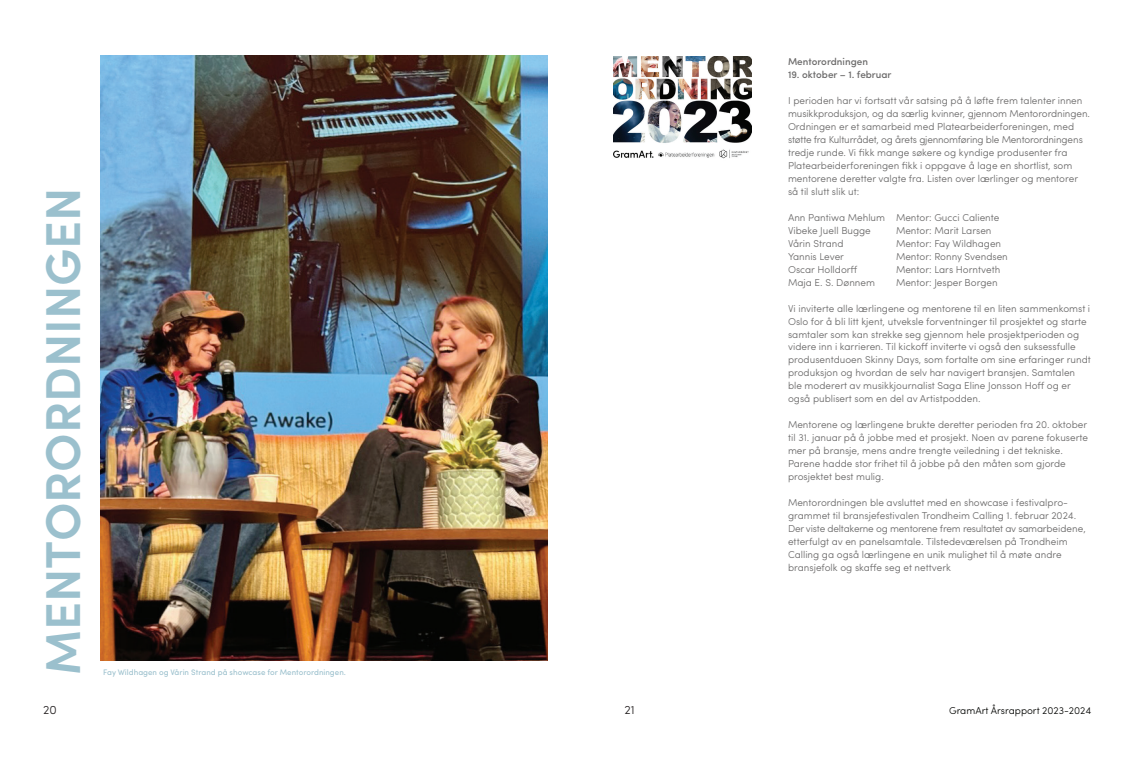
<style>
.page{position:relative;width:1134px;height:766px;background:#fff}
.page>*{position:absolute;margin:0;border:0;box-sizing:border-box;transform-origin:0 0}
.t1{font:600 49px "Sofia Pro";color:#9bc0cd}
.t2{font:300 12px "Sofia Pro";color:#231f20}
.t3{font:300 10px/13px "Sofia Pro";color:#6b6a6a}
.t4{font:500 10px "Sofia Pro";color:#6b6a6a}
.t5{font:300 10px "Sofia Pro";color:#040503}
.t6{font:8px "Sofia Pro";color:#9bc0cd}
</style>
<div class="page">
<img style="left:613px;top:56px;width:138px;height:103px">
<img style="left:101px;top:55px;width:447px;height:605px">
<h1 class="t1" style="left:26px;top:675px;width:489px;rotate:-90deg">MENTORORDNINGEN</h1>
<p class="t6" style="left:103px;top:666px;width:244px">Fay Wildhagen og Vårin Strand på showcase for Mentorordningen.</p>
<p class="t4" style="left:788px;top:54px;width:81px">Mentorordningen</p>
<p class="t4" style="left:788px;top:67px;width:105px">19. oktober – 1. februar</p>
<p class="t3" style="left:788px;top:93px;width:304px">I perioden har vi fortsatt vår satsing på å løfte frem talenter innen musikkproduksjon, og da særlig kvinner, gjennom Mentorordningen.<br>Ordningen er et samarbeid med Platearbeiderforeningen, med støtte fra Kulturrådet, og årets gjennomføring ble Mentorordningens tredje runde. Vi fikk mange søkere og kyndige produsenter fra Platearbeiderforeningen fikk i oppgave å lage en shortlist, som mentorene deretter valgte fra. Listen over lærlinger og mentorer så til slutt slik ut:</p>
<p class="t3" style="left:788px;top:210px;width:213px">Ann Pantiwa Mehlum Mentor: Gucci Caliente<br>Vibeke Juell Bugge</p>
<p class="t3" style="left:896px;top:223px;width:97px">Mentor: Marit Larsen</p>
<p class="t3" style="left:788px;top:236px;width:57px">Vårin Strand</p>
<p class="t3" style="left:896px;top:236px;width:107px">Mentor: Fay Wildhagen</p>
<p class="t3" style="left:788px;top:249px;width:57px">Yannis Lever</p>
<p class="t3" style="left:896px;top:249px;width:113px">Mentor: Ronny Svendsen</p>
<p class="t3" style="left:788px;top:262px;width:71px">Oscar Holldorff</p>
<p class="t3" style="left:896px;top:262px;width:106px">Mentor: Lars Horntveth</p>
<p class="t3" style="left:788px;top:275px;width:88px">Maja E. S. Dønnem</p>
<p class="t3" style="left:896px;top:275px;width:103px">Mentor: Jesper Borgen</p>
<p class="t3" style="left:788px;top:301px;width:304px">Vi inviterte alle lærlingene og mentorene til en liten sammenkomst i Oslo for å bli litt kjent, utveksle forventninger til prosjektet og starte samtaler som kan strekke seg gjennom hele prosjektperioden og videre inn i karrieren. Til kickoff inviterte vi også den suksessfulle produsentduoen Skinny Days, som fortalte om sine erfaringer rundt produksjon og hvordan de selv har navigert bransjen. Samtalen ble moderert av musikkjournalist Saga Eline Jonsson Hoff og er også publisert som en del av Artistpodden.</p>
<p class="t3" style="left:788px;top:417px;width:301px">Mentorene og lærlingene brukte deretter perioden fra 20. oktober til 31. januar på å jobbe med et prosjekt. Noen av parene fokuserte mer på bransje, mens andre trengte veiledning i det tekniske.<br>Parene hadde stor frihet til å jobbe på den måten som gjorde prosjektet best mulig.</p>
<p class="t3" style="left:788px;top:495px;width:299px">Mentorordningen ble avsluttet med en showcase i festivalpro&shy;grammet til bransjefestivalen Trondheim Calling 1. februar 2024.<br>Der viste deltakerne og mentorene frem resultatet av samarbeidene, etterfulgt av en panelsamtale. Tilstedeværelsen på Trondheim Calling ga også lærlingene en unik mulighet til å møte andre bransjefolk og skaffe seg et nettverk</p>
<p class="t2" style="left:43px;top:700px;width:15px">20</p>
<p class="t2" style="left:625px;top:700px;width:12px">21</p>
<p class="t5" style="left:949px;top:703px;width:144px">GramArt Årsrapport 2023-2024</p>
</div>
